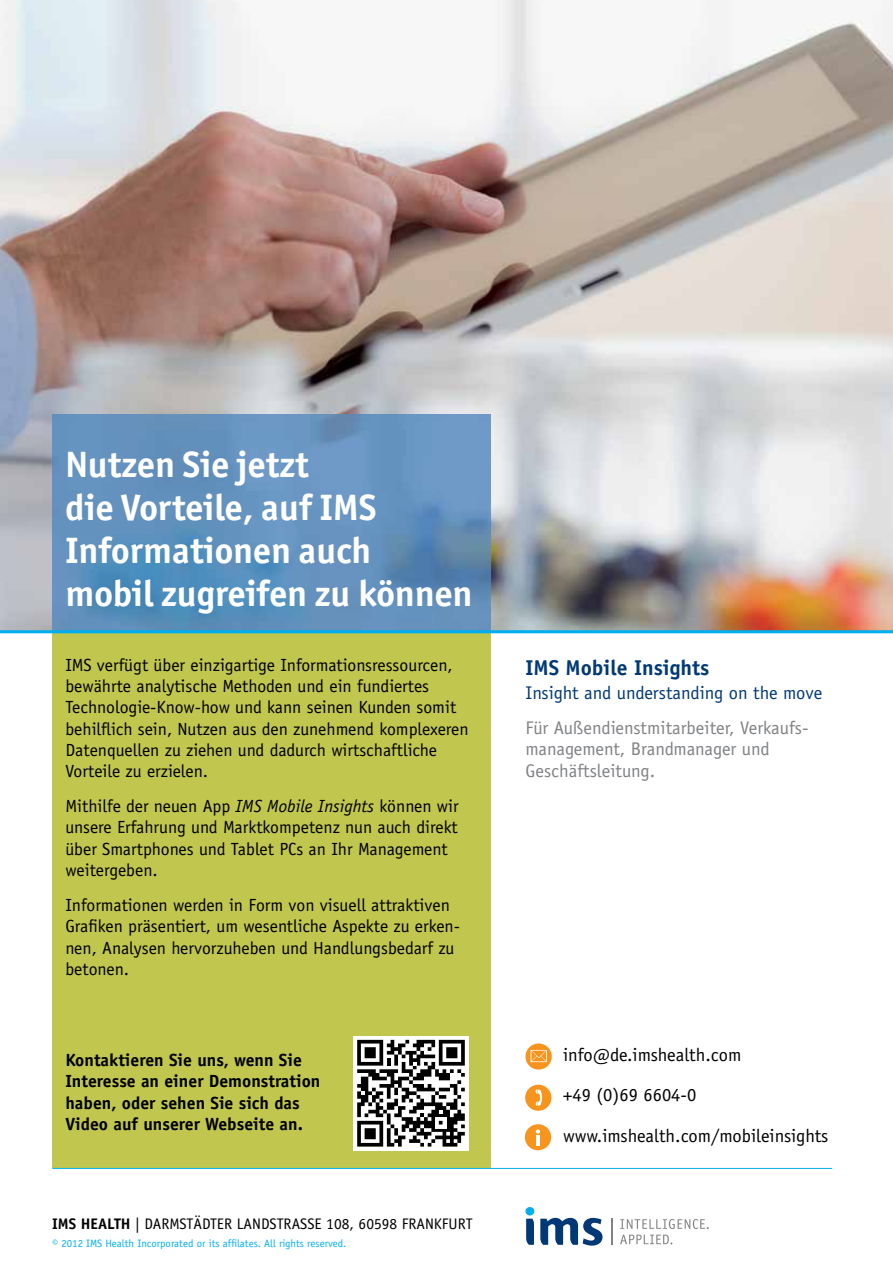
<style>
.page{position:relative;width:893px;height:1263px;background:#fff}
.page>*{position:absolute;margin:0;border:0;box-sizing:border-box;transform-origin:0 0}
.t1{font:700 36.75px/42.9px "Officina San ITC";color:#fff}
.t2{font:700 21.45px "Officina Sans";color:#003976}
.t3{font:18.45px/21.5px "Officina Sans";color:#808285}
.t4{font:18.45px "Officina Sans";color:#000}
.t5{font:18.45px "Officina Sans";color:#003976}
.t6{font:17.7px/21.5px "Officina Sans";color:#000}
.t7{font:700 17.7px/21.5px "Officina Sans";color:#000}
.t8{font:15.3px "Officina Sans";color:#000}
.t9{font:10.8px "Officina Sans";color:#00aeef}
.s1{font-style:italic}
.s2{font-weight:700}
</style>
<div class="page">
<div style="left:52px;top:632px;width:438px;height:536px;background:#c0c64e"></div>
<img style="left:0;top:0;width:893px;height:630px">
<div style="left:525px;top:1207px;width:9px;height:8px;background:#00aeef;border-radius:50%"></div>
<svg style="left:526px;top:1218px;width:8px;height:27px"></svg>
<svg style="left:540px;top:1218px;width:62px;height:27px"></svg>
<svg style="left:620px;top:1219px;width:89px;height:25px"></svg>
<svg style="left:611px;top:1218px;width:1px;height:27px"></svg>
<img style="left:52px;top:414px;width:438px;height:216px">
<hr style="left:0;top:630px;width:893px;height:3px;background:#00aeef">
<hr style="left:52px;top:1168px;width:780px;height:1px;background:#00aeef">
<div style="left:525px;top:1085px;width:26px;height:26px;background:#f7941e;border-radius:50%"></div>
<svg style="left:536px;top:1089px;width:6px;height:17px"></svg>
<svg style="left:525px;top:1043px;width:27px;height:26px"></svg>
<svg style="left:531px;top:1050px;width:16px;height:12px"></svg>
<div style="left:525px;top:1124px;width:26px;height:26px;background:#f7941e;border-radius:50%"></div>
<svg style="left:536px;top:1129px;width:4px;height:5px"></svg>
<hr style="left:536px;top:1135px;width:4px;height:10px;background:#fff">
<div style="left:353px;top:1036px;width:115px;height:114px;background:#fff"></div>
<svg style="left:357px;top:1040px;width:108px;height:106px"></svg>
<h1 class="t1" style="left:65px;top:443px;width:408px">Nutzen Sie jetzt<br>die Vorteile, auf IMS<br>Informationen auch<br>mobil zugreifen zu können</h1>
<p class="t6" style="left:65px;top:654px;width:405px">IMS verfügt über einzigartige Informationsressourcen, bewährte analytische Methoden und ein fundiertes Technologie-Know-how und kann seinen Kunden somit behilflich sein, Nutzen aus den zunehmend komplexeren Datenquellen zu ziehen und dadurch wirtschaftliche Vorteile zu erzielen.</p>
<p class="t6" style="left:65px;top:795px;width:395px">Mithilfe der neuen App <span class="s1">IMS Mobile Insights</span> können wir unsere Erfahrung und Marktkompetenz nun auch direkt über Smartphones und Tablet PCs an Ihr Management weitergeben.</p>
<p class="t6" style="left:65px;top:894px;width:396px">Informationen werden in Form von visuell attraktiven Grafiken präsentiert, um wesentliche Aspekte zu erken&shy;nen, Analysen hervorzuheben und Handlungsbedarf zu betonen.</p>
<p class="t7" style="left:65px;top:1049px;width:257px">Kontaktieren Sie uns, wenn Sie<br>Interesse an einer Demonstration haben, oder sehen Sie sich das<br>Video auf unserer Webseite an.</p>
<p class="t8" style="left:52px;top:1215px;width:422px"><span class="s2">IMS HEALTH</span> | DARMSTÄDTER LANDSTRASSE 108, 60598 FRANKFURT</p>
<p class="t9" style="left:52px;top:1237px;width:296px">© 2012 IMS Health Incorporated or its affilates. All rights reserved.</p>
<p class="t2" style="left:525px;top:654px;width:185px">IMS Mobile Insights</p>
<p class="t5" style="left:525px;top:682px;width:298px">Insight and understanding on the move</p>
<p class="t3" style="left:525px;top:717px;width:285px">Für Außendienstmitarbeiter, Verkaufs&shy;management, Brandmanager und<br>Geschäftsleitung.</p>
<p class="t4" style="left:563px;top:1044px;width:180px">info@de.imshealth.com</p>
<p class="t4" style="left:563px;top:1084px;width:135px">+49 (0)69 6604-0</p>
<p class="t4" style="left:563px;top:1125px;width:267px">www.imshealth.com/mobileinsights</p>
</div>
